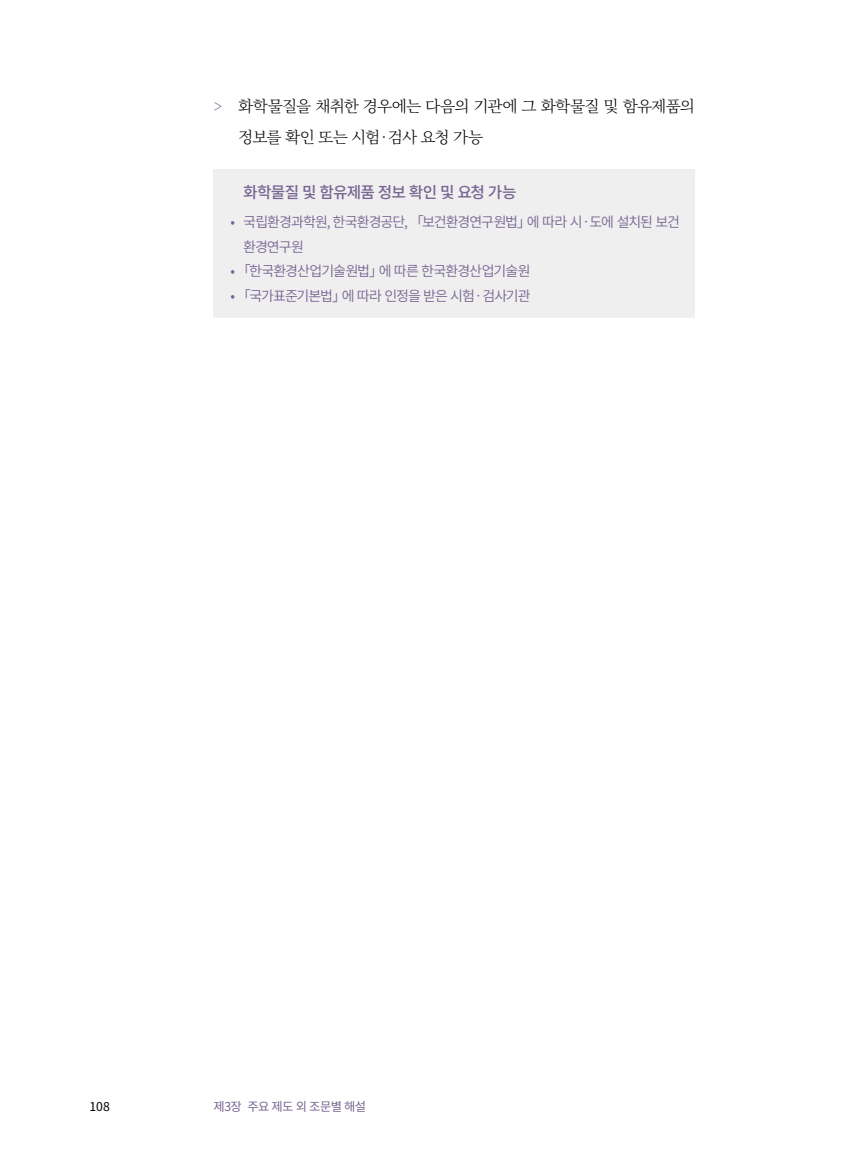
<style>
.page{position:relative;width:844px;height:1166px;background:#fff}
.page>*{position:absolute;margin:0;border:0;box-sizing:border-box;transform-origin:0 0}
.t1{font:300 15.75px/30.6px "Noto Serif CJ Kkr";letter-spacing:-.05em;color:#000}
.t2{font:500 15.75px "Noto Sans CJ Kkr";letter-spacing:-.045em;color:#776591}
.t3{font:600 14px/24.5px "Noto Sans CJ Kkr";letter-spacing:-.07em;color:#776591}
.t4{font:12.25px "Noto Sans CJ Kkr";letter-spacing:-.045em;color:#776591}
.t5{font:12.25px "Noto Sans CJ Kkr";color:#000}
.s1{color:#776591}
</style>
<div class="page">
<div style="left:213px;top:169px;width:481px;height:148px;background:#efeff0"></div>
<p class="t1" style="left:238px;top:91px;width:458px;text-indent:-25px"><span class="s1">&gt;</span> 화학물질을 채취한 경우에는 다음의 기관에 그 화학물질 및 함유제품의 정보를 확인 또는 시험‧검사 요청 가능</p>
<p class="t2" style="left:243px;top:183px;width:275px">화학물질 및 함유제품 정보 확인 및 요청 가능</p>
<p class="t3" style="left:243px;top:210px;width:438px;text-indent:-13px">• 국립환경과학원, 한국환경공단, 「보건환경연구원법」에 따라 시‧도에 설치된 보건 환경연구원</p>
<p class="t3" style="left:230px;top:259px;width:301px">• 「한국환경산업기술원법」에 따른 한국환경산업기술원</p>
<p class="t3" style="left:230px;top:284px;width:301px">• 「국가표준기본법」에 따라 인정을 받은 시험‧검사기관</p>
<p class="t5" style="left:89px;top:1100px;width:22px">108</p>
<p class="t4" style="left:213px;top:1100px;width:154px">제3장 주요 제도 외 조문별 해설</p>
</div>
